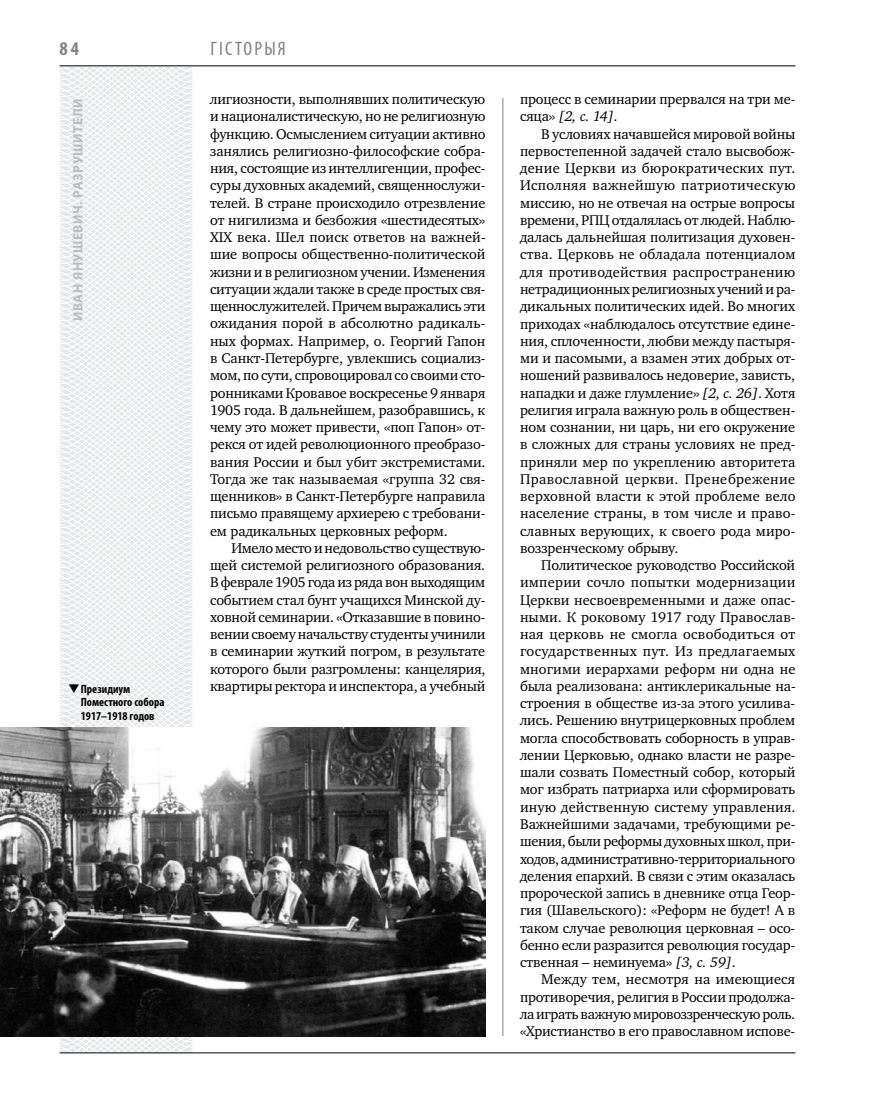
<style>
.page{position:relative;width:872px;height:1106px;background:#fff}
.page>*{position:absolute;margin:0;border:0;box-sizing:border-box;transform-origin:0 0}
.t1{font:condensed 19.5px "Myriad Pro";color:#808285}
.t2{font:700 condensed 19.5px "Myriad Pro";color:#808285}
.t3{font:14.4px/17.2px "Charter C";letter-spacing:-.01em;color:#000;text-align:justify}
.t4{font:700 13.5px "Myriad Pro";letter-spacing:.04em;color:#bcbdc0}
.t5{font:700 condensed 12px/13.5px "Myriad Pro";color:#000}
.s1{font-style:italic}
</style>
<div class="page">
<svg style="left:2px;top:65px;width:249px;height:989px"></svg>
<hr style="left:502px;top:98px;width:1px;height:938px;background:#808285">
<hr style="left:60px;top:1052px;width:735px;height:1px;background:#000">
<hr style="left:60px;top:65px;width:735px;height:1px;background:#000">
<img style="left:0;top:727px;width:485px;height:309px">
<svg style="left:80px;top:693px;width:12px;height:1px"></svg>
<h1 class="t2" style="left:60px;top:37px;width:21px">84</h1>
<p class="t4" style="left:69px;top:321px;width:222px;rotate:-90deg">Иван Янушевич. Разрушители</p>
<p class="t5" style="left:81px;top:682px;width:85px;text-indent:-13px">❑Президиум<br>Поместного собора<br>1917–1918 годов</p>
<h1 class="t1" style="left:210px;top:37px;width:76px">гісторыя</h1>
<p class="t3" style="left:210px;top:91px;width:277px">лигиозности, выполнявших политическую и националистическую, но не религиозную функцию. Осмыслением ситуации активно занялись религиозно-философские собра&shy;ния, состоящие из интеллигенции, профес&shy;суры духовных академий, священнослужи&shy;телей. В стране происходило отрезвление от нигилизма и безбожия «шестидесятых» XIX века. Шел поиск ответов на важней&shy;шие вопросы общественно-политической жизни и в религиозном учении. Изменения ситуации ждали также в среде простых свя&shy;щеннослужителей. Причем выражались эти ожидания порой в абсолютно радикаль&shy;ных формах. Например, о. Георгий Гапон в Санкт-Петербурге, увлекшись социализ&shy;мом, по сути, спровоцировал со своими сто&shy;ронниками Кровавое воскресенье 9 января 1905 года. В дальнейшем, разобравшись, к чему это может привести, «поп Гапон» от&shy;рекся от идей революционного преобразо&shy;вания России и был убит экстремистами.<br>Тогда же так называемая «группа 32 свя&shy;щенников» в Санкт-Петербурге направила письмо правящему архиерею с требовани&shy;ем радикальных церковных реформ.</p>
<p class="t3" style="left:210px;top:539px;width:277px;text-indent:21px">Имело место и недовольство существую&shy;щей системой религиозного образования.<br>В феврале 1905 года из ряда вон выходящим событием стал бунт учащихся Минской ду&shy;ховной семинарии. «Отказавшие в повино&shy;вении своему начальству студенты учинили в семинарии жуткий погром, в результате которого были разгромлены: канцелярия, квартиры ректора и инспектора, а учебный</p>
<p class="t3" style="left:520px;top:91px;width:277px">процесс в семинарии прервался на три ме&shy;сяца» <span class="s1">[2, с. 14]</span>.</p>
<p class="t3" style="left:520px;top:125px;width:277px;text-indent:21px">В условиях начавшейся мировой войны первостепенной задачей стало высвобож&shy;дение Церкви из бюрократических пут.<br>Исполняя важнейшую патриотическую миссию, но не отвечая на острые вопросы времени, РПЦ отдалялась от людей. Наблю&shy;далась дальнейшая политизация духовен&shy;ства. Церковь не обладала потенциалом для противодействия распространению нетрадиционных религиозных учений и ра&shy;дикальных политических идей. Во многих приходах «наблюдалось отсутствие едине&shy;ния, сплоченности, любви между пастыря&shy;ми и пасомыми, а взамен этих добрых от&shy;ношений развивалось недоверие, зависть, нападки и даже глумление» <span class="s1">[2, с. 26]</span>. Хотя религия играла важную роль в обществен&shy;ном сознании, ни царь, ни его окружение в сложных для страны условиях не пред&shy;приняли мер по укреплению авторитета Православной церкви. Пренебрежение верховной власти к этой проблеме вело население страны, в том числе и право&shy;славных верующих, к своего рода миро&shy;воззренческому обрыву.</p>
<p class="t3" style="left:520px;top:557px;width:277px;text-indent:21px">Политическое руководство Российской империи сочло попытки модернизации Церкви несвоевременными и даже опас&shy;ными. К роковому 1917 году Православ&shy;ная церковь не смогла освободиться от государственных пут. Из предлагаемых многими иерархами реформ ни одна не была реализована: антиклерикальные на&shy;строения в обществе из-за этого усилива&shy;лись. Решению внутрицерковных проблем могла способствовать соборность в управ&shy;лении Церковью, однако власти не разре&shy;шали созвать Поместный собор, который мог избрать патриарха или сформировать иную действенную систему управления.<br>Важнейшими задачами, требующими ре&shy;шения, были реформы духовных школ, при&shy;ходов, административно-территориального деления епархий. В связи с этим оказалась пророческой запись в дневнике отца Геор&shy;гия (Шавельского): «Реформ не будет! А в таком случае революция церковная – осо&shy;бенно если разразится революция государ&shy;ственная – неминуема» <span class="s1">[3, c. 59]</span>.</p>
<p class="t3" style="left:520px;top:971px;width:277px;text-indent:21px">Между тем, несмотря на имеющиеся противоречия, религия в России продолжа&shy;ла играть важную мировоззренческую роль. «Христианство в его православном испове-</p>
</div>
